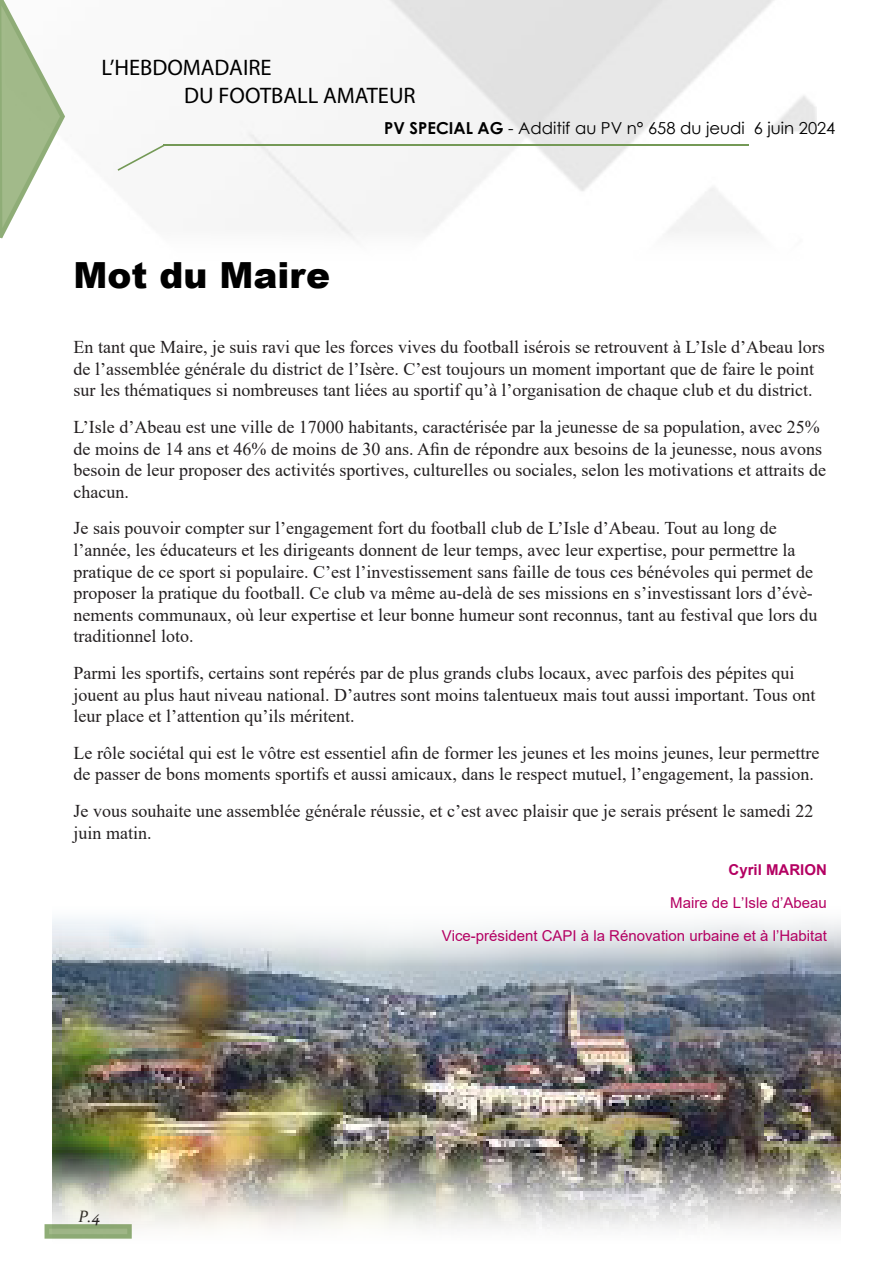
<style>
.page{position:relative;width:893px;height:1263px;background:#fff}
.page>*{position:absolute;margin:0;border:0;box-sizing:border-box;transform-origin:0 0}
.t1{font:900 36px "Arial";color:#000}
.t2{font:22.5px/28px "Myriad Pro";color:#000}
.t3{font:18px/21.6px "Times New Roman";color:#231f20}
.t4{font:16.5px "Century Gothic";color:#000}
.t5{font:italic 16.5px "Constantia";color:#231f20}
.t6{font:15px "Arial";color:#b40062}
.t7{font:700 15px "Arial";color:#b40062}
.s1{font-weight:700}
</style>
<div class="page">
<img style="left:117px;top:0;width:699px;height:240px">
<svg style="left:0;top:0;width:65px;height:239px"></svg>
<hr style="left:163px;top:145px;width:585px;height:1px;background:#749956">
<svg style="left:118px;top:145px;width:46px;height:26px"></svg>
<div style="left:45px;top:1224px;width:87px;height:15px;background:#a2ba8a;border:4px solid #749956"></div>
<img style="left:52px;top:918px;width:789px;height:321px">
<p class="t2" style="left:184px;top:53px;width:233px;text-indent:-83px">L’HEBDOMADAIRE<br>DU FOOTBALL AMATEUR</p>
<p class="t4" style="left:384px;top:116px;width:453px"><span class="s1">PV SPECIAL AG</span> - Additif au PV n° 658 du jeudi 6 juin 2024</p>
<p class="t1" style="left:74px;top:249px;width:258px">Mot du Maire</p>
<p class="t3" style="left:74px;top:336px;width:753px">En tant que Maire, je suis ravi que les forces vives du football isérois se retrouvent à L’Isle d’Abeau lors de l’assemblée générale du district de l’Isère. C’est toujours un moment important que de faire le point sur les thématiques si nombreuses tant liées au sportif qu’à l’organisation de chaque club et du district.</p>
<p class="t3" style="left:74px;top:416px;width:754px">L’Isle d’Abeau est une ville de 17000 habitants, caractérisée par la jeunesse de sa population, avec 25% de moins de 14 ans et 46% de moins de 30 ans. Afin de répondre aux besoins de la jeunesse, nous avons besoin de leur proposer des activités sportives, culturelles ou sociales, selon les motivations et attraits de chacun.</p>
<p class="t3" style="left:74px;top:517px;width:745px">Je sais pouvoir compter sur l’engagement fort du football club de L’Isle d’Abeau. Tout au long de l’année, les éducateurs et les dirigeants donnent de leur temps, avec leur expertise, pour permettre la pratique de ce sport si populaire. C’est l’investissement sans faille de tous ces bénévoles qui permet de proposer la pratique du football. Ce club va même au-delà de ses missions en s’investissant lors d’évè&shy;nements communaux, où leur expertise et leur bonne humeur sont reconnus, tant au festival que lors du traditionnel loto.</p>
<p class="t3" style="left:74px;top:662px;width:743px">Parmi les sportifs, certains sont repérés par de plus grands clubs locaux, avec parfois des pépites qui jouent au plus haut niveau national. D’autres sont moins talentueux mais tout aussi important. Tous ont leur place et l’attention qu’ils méritent.</p>
<p class="t3" style="left:74px;top:741px;width:747px">Le rôle sociétal qui est le vôtre est essentiel afin de former les jeunes et les moins jeunes, leur permettre de passer de bons moments sportifs et aussi amicaux, dans le respect mutuel, l’engagement, la passion.</p>
<p class="t3" style="left:74px;top:800px;width:741px">Je vous souhaite une assemblée générale réussie, et c’est avec plaisir que je serais présent le samedi 22 juin matin.</p>
<p class="t7" style="left:729px;top:859px;width:100px">Cyril MARION</p>
<p class="t6" style="left:670px;top:893px;width:158px">Maire de L’Isle d’Abeau</p>
<p class="t6" style="left:442px;top:926px;width:387px">Vice-président CAPI à la Rénovation urbaine et à l’Habitat</p>
<p class="t5" style="left:78px;top:1205px;width:24px">P.4</p>
</div>
